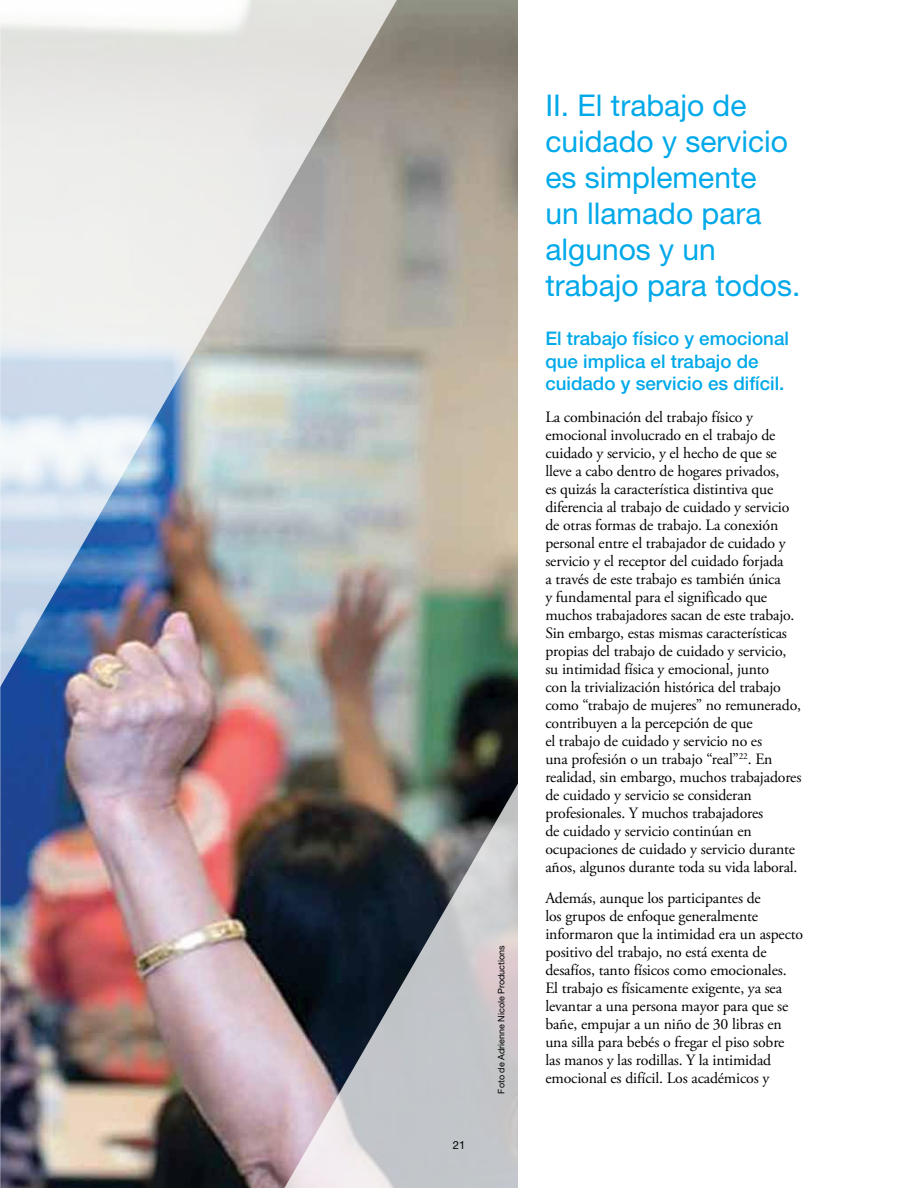
<style>
.page{position:relative;width:918px;height:1188px;background:#fff}
.page>*{position:absolute;margin:0;border:0;box-sizing:border-box;transform-origin:0 0}
.t1{font:30px/36px "Helvetica Neue LT Std";color:#00a9e9}
.t2{font:500 18.75px/22.5px "Helvetica Neue LT Std";color:#00a9e9}
.t3{font:15.75px/18px "Adobe Garamond Pro";letter-spacing:-.01em;color:#000}
.t4{font:11.25px "Helvetica Neue LT Std";color:#000}
.t5{font:9px "Helvetica Neue LT Std";color:#000}
</style>
<div class="page">
<img style="left:0;top:0;width:518px;height:1188px">
<img style="left:0;top:0;width:405px;height:914px">
<img style="left:277px;top:523px;width:241px;height:665px">
<p class="t4" style="left:453px;top:1138px;width:14px">21</p>
<p class="t5" style="left:496px;top:1094px;width:150px;rotate:-90deg">Foto de Adrienne Nicole Productions</p>
<h1 class="t1" style="left:545px;top:87px;width:257px">II. El trabajo de cuidado y servicio es simplemente<br>un llamado para algunos y un trabajo para todos.</h1>
<p class="t2" style="left:545px;top:327px;width:245px">El trabajo físico y emocional que implica el trabajo de cuidado y servicio es difícil.</p>
<p class="t3" style="left:545px;top:408px;width:258px">La combinación del trabajo físico y emocional involucrado en el trabajo de cuidado y servicio, y el hecho de que se lleve a cabo dentro de hogares privados,<br>es quizás la característica distintiva que diferencia al trabajo de cuidado y servicio de otras formas de trabajo. La conexión personal entre el trabajador de cuidado y servicio y el receptor del cuidado forjada<br>a través de este trabajo es también única<br>y fundamental para el significado que muchos trabajadores sacan de este trabajo.<br>Sin embargo, estas mismas características propias del trabajo de cuidado y servicio, su intimidad física y emocional, junto<br>con la trivialización histórica del trabajo como “trabajo de mujeres” no remunerado, contribuyen a la percepción de que<br>el trabajo de cuidado y servicio no es<br>una profesión o un trabajo “real”<sup>22</sup>. En realidad, sin embargo, muchos trabajadores de cuidado y servicio se consideran profesionales. Y muchos trabajadores<br>de cuidado y servicio continúan en ocupaciones de cuidado y servicio durante años, algunos durante toda su vida laboral.</p>
<p class="t3" style="left:545px;top:890px;width:259px">Además, aunque los participantes de<br>los grupos de enfoque generalmente informaron que la intimidad era un aspecto positivo del trabajo, no está exenta de desafíos, tanto físicos como emocionales.<br>El trabajo es físicamente exigente, ya sea levantar a una persona mayor para que se bañe, empujar a un niño de 30 libras en una silla para bebés o fregar el piso sobre las manos y las rodillas. Y la intimidad emocional es difícil. Los académicos y</p>
</div>
